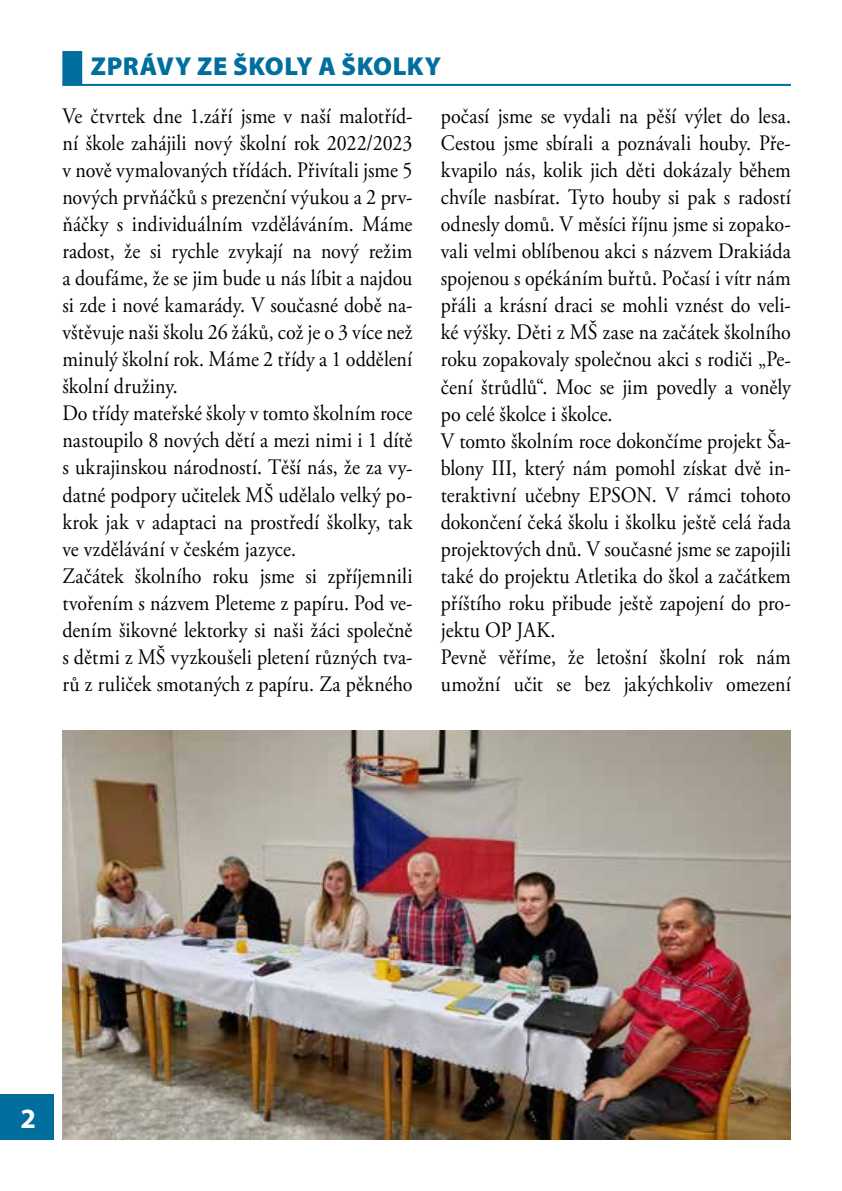
<style>
.page{position:relative;width:842px;height:1191px;background:#fff}
.page>*{position:absolute;margin:0;border:0;box-sizing:border-box;transform-origin:0 0}
.t1{font:700 28px "Myriad Pro";color:#fff}
.t2{font:900 26px "Myriad Pro";letter-spacing:.025em;color:#006f9e}
.t3{font:22px/27px "Adobe Garamond Pro";letter-spacing:.005em;color:#000;scale:.9 1}
</style>
<div class="page">
<div style="left:0;top:1094px;width:54px;height:46px;background:#006f9e"></div>
<div style="left:62px;top:51px;width:20px;height:34px;background:#006f9e"></div>
<hr style="left:62px;top:84px;width:729px;height:2px;background:#006f9e">
<img style="left:62px;top:730px;width:729px;height:410px">
<p class="t2" style="left:91px;top:49px;width:352px">ZPRÁVY ZE ŠKOLY A ŠKOLKY</p>
<p class="t3" style="left:62px;top:104px;width:391px">Ve čtvrtek dne 1.září jsme v naší malotříd&shy;ní škole zahájili nový školní rok 2022/2023 v nově vymalovaných třídách. Přivítali jsme 5 nových prvňáčků s prezenční výukou a 2 prv&shy;ňáčky s individuálním vzděláváním. Máme radost, že si rychle zvykají na nový režim a doufáme, že se jim bude u nás líbit a najdou si zde i nové kamarády. V současné době na&shy;vštěvuje naši školu 26 žáků, což je o 3 více než minulý školní rok. Máme 2 třídy a 1 oddělení školní družiny.<br>Do třídy mateřské školy v tomto školním roce nastoupilo 8 nových dětí a mezi nimi i 1 dítě s ukrajinskou národností. Těší nás, že za vy&shy;datné podpory učitelek MŠ udělalo velký po&shy;krok jak v adaptaci na prostředí školky, tak ve vzdělávání v českém jazyce.<br>Začátek školního roku jsme si zpříjemnili tvořením s názvem Pleteme z papíru. Pod ve&shy;dením šikovné lektorky si naši žáci společně s dětmi z MŠ vyzkoušeli pletení různých tva&shy;rů z ruliček smotaných z papíru. Za pěkného</p>
<p class="t3" style="left:441px;top:104px;width:391px">počasí jsme se vydali na pěší výlet do lesa.<br>Cestou jsme sbírali a poznávali houby. Pře&shy;kvapilo nás, kolik jich děti dokázaly během chvíle nasbírat. Tyto houby si pak s radostí odnesly domů. V měsíci říjnu jsme si zopako&shy;vali velmi oblíbenou akci s názvem Drakiáda spojenou s opékáním buřtů. Počasí i vítr nám přáli a krásní draci se mohli vznést do veli&shy;ké výšky. Děti z MŠ zase na začátek školního roku zopakovaly společnou akci s rodiči „Pe&shy;čení štrůdlů“. Moc se jim povedly a voněly po celé školce i školce.<br>V tomto školním roce dokončíme projekt Ša&shy;blony III, který nám pomohl získat dvě in&shy;teraktivní učebny EPSON. V rámci tohoto dokončení čeká školu i školku ještě celá řada projektových dnů. V současné jsme se zapojili také do projektu Atletika do škol a začátkem příštího roku přibude ještě zapojení do pro&shy;jektu OP JAK.<br>Pevně věříme, že letošní školní rok nám umožní učit se bez jakýchkoliv omezení</p>
<p class="t1" style="left:21px;top:1100px;width:17px">2</p>
</div>
